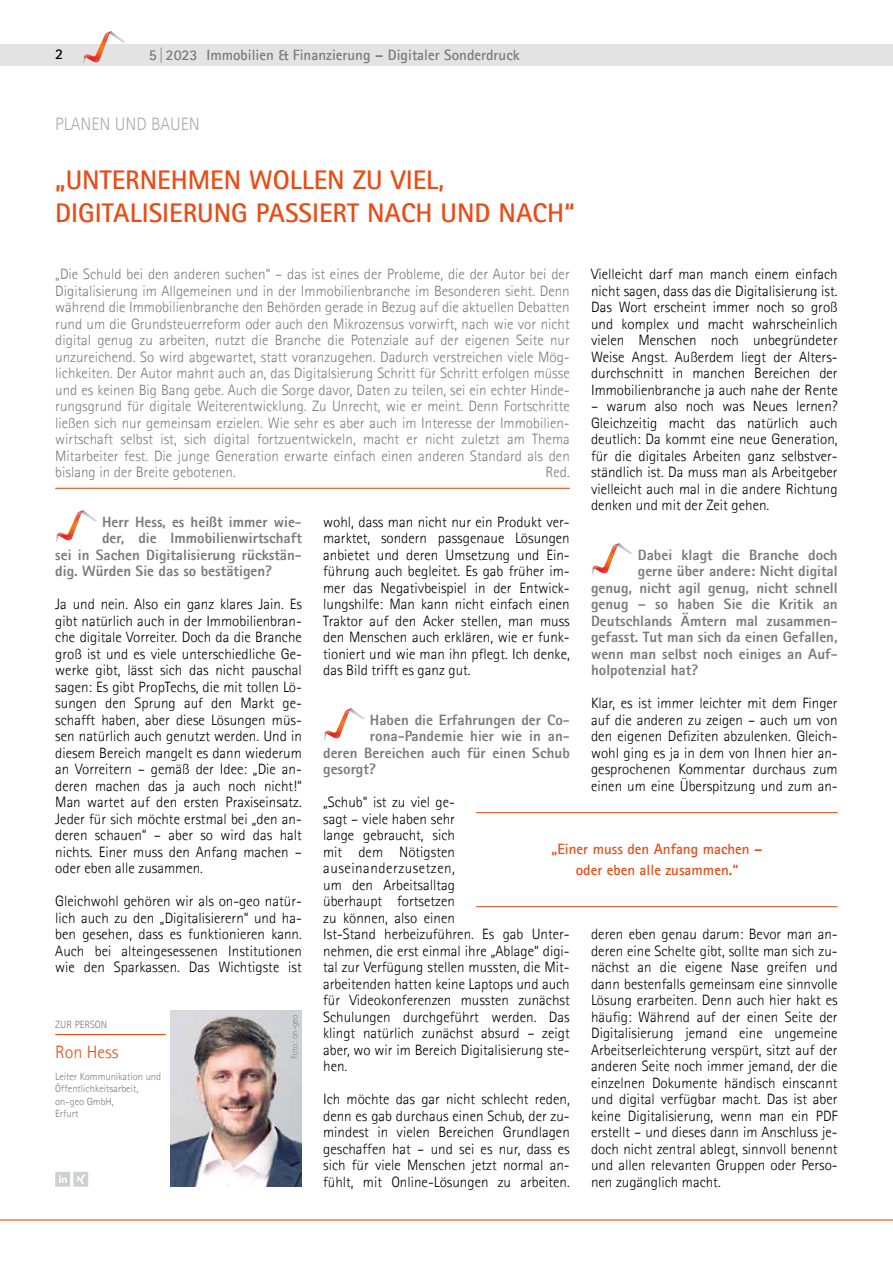
<style>
.page{position:relative;width:893px;height:1263px;background:#fff}
.page>*{position:absolute;margin:0;border:0;box-sizing:border-box;transform-origin:0 0}
.t1{font:700 27px/33px "Agfa Rotis Sans Serif";color:#e94c16}
.t2{font:300 18px "Agfa Rotis Sans Serif";color:#acadae}
.t3{font:300 18px "Agfa Rotis Sans Serif";color:#e94c16}
.t4{font:300 15px/16.5px "Agfa Rotis Sans Serif";color:#000;text-align:justify}
.t5{font:300 15px/16.5px "Agfa Rotis Sans Serif";color:#7a7b7a;text-align:justify}
.t6{font:800 15px "Agfa Rotis Sans Serif";color:#7a7b7a}
.t7{font:700 15px "Agfa Rotis Sans Serif";color:#7a7b7a}
.t8{font:700 15px/21px "Agfa Rotis Sans Serif";color:#e94c16;text-align:center}
.t9{font:700 15px "Agfa Rotis Sans Serif";color:#000}
.t10{font:300 10.5px/12.6px "Agfa Rotis Sans Serif";color:#7a7b7a}
.t11{font:300 9px "Agfa Rotis Sans Serif";color:#868786}
</style>
<div class="page">
<hr style="left:0;top:1219px;width:893px;height:1px;background:#e94c16">
<div style="left:0;top:45px;width:893px;height:21px;background:#e3e3e3"></div>
<svg style="left:83px;top:31px;width:43px;height:33px"></svg>
<svg style="left:56px;top:510px;width:41px;height:32px"></svg>
<svg style="left:324px;top:708px;width:41px;height:32px"></svg>
<svg style="left:592px;top:543px;width:41px;height:32px"></svg>
<img style="left:170px;top:1010px;width:132px;height:177px">
<hr style="left:55px;top:1034px;width:111px;height:1px;background:#e94c16">
<hr style="left:55px;top:488px;width:515px;height:1px;background:#e94c16">
<svg style="left:55px;top:1172px;width:33px;height:15px"></svg>
<hr style="left:476px;top:812px;width:362px;height:1px;background:#e94c16">
<hr style="left:476px;top:906px;width:362px;height:1px;background:#e94c16">
<p class="t9" style="left:55px;top:45px;width:10px">2</p>
<p class="t7" style="left:149px;top:46px;width:372px">5|2023 Immobilien &amp; Finanzierung – Digitaler Sonderdruck</p>
<p class="t2" style="left:55px;top:114px;width:146px">PLANEN UND BAUEN</p>
<h1 class="t1" style="left:55px;top:163px;width:521px">„UNTERNEHMEN WOLLEN ZU VIEL,<br>DIGITALISIERUNG PASSIERT NACH UND NACH“</h1>
<p class="t5" style="left:55px;top:266px;width:516px">„Die Schuld bei den anderen suchen“ – das ist eines der Probleme, die der Autor bei der Digitalisierung im Allgemeinen und in der Immobilienbranche im Besonderen sieht. Denn während die Immobilienbranche den Behörden gerade in Bezug auf die aktuellen Debatten rund um die Grundsteuerreform oder auch den Mikrozensus vorwirft, nach wie vor nicht digital genug zu arbeiten, nutzt die Branche die Potenziale auf der eigenen Seite nur unzureichend. So wird abgewartet, statt voranzugehen. Dadurch verstreichen viele Mög&shy;lichkeiten. Der Autor mahnt auch an, das Digitalsierung Schritt für Schritt erfolgen müsse und es keinen Big Bang gebe. Auch die Sorge davor, Daten zu teilen, sei ein echter Hinde&shy;rungsgrund für digitale Weiterentwicklung. Zu Unrecht, wie er meint. Denn Fortschritte ließen sich nur gemeinsam erzielen. Wie sehr es aber auch im Interesse der Immobilien&shy;wirtschaft selbst ist, sich digital fortzuentwickeln, macht er nicht zuletzt am Thema Mitarbeiter fest. Die junge Generation erwarte einfach einen anderen Standard als den bislang in der Breite gebotenen.</p>
<p class="t4" style="left:591px;top:266px;width:248px">Vielleicht darf man manch einem einfach nicht sagen, dass das die Digitalisierung ist.<br>Das Wort erscheint immer noch so groß und komplex und macht wahrscheinlich vielen Menschen noch unbegründeter Weise Angst. Außerdem liegt der Alters&shy;durchschnitt in manchen Bereichen der Immobilienbranche ja auch nahe der Rente</p>
<p class="t4" style="left:591px;top:398px;width:248px">– warum also noch was Neues lernen?<br>Gleichzeitig macht das natürlich auch deutlich: Da kommt eine neue Generation, für die digitales Arbeiten ganz selbstver&shy;ständlich ist. Da muss man als Arbeitgeber vielleicht auch mal in die andere Richtung denken und mit der Zeit gehen.</p>
<p class="t6" style="left:638px;top:545px;width:201px">Dabei klagt die Branche doch</p>
<p class="t6" style="left:638px;top:561px;width:201px">gerne über andere: Nicht digital</p>
<p class="t6" style="left:591px;top:578px;width:248px">genug, nicht agil genug, nicht schnell</p>
<p class="t6" style="left:591px;top:594px;width:248px">genug – so haben Sie die Kritik an</p>
<p class="t6" style="left:591px;top:611px;width:248px">Deutschlands Ämtern mal zusammen-</p>
<p class="t6" style="left:591px;top:627px;width:248px">gefasst. Tut man sich da einen Gefallen,</p>
<p class="t6" style="left:591px;top:644px;width:248px">wenn man selbst noch einiges an Auf-</p>
<p class="t6" style="left:591px;top:660px;width:109px">holpotenzial hat?</p>
<p class="t4" style="left:591px;top:695px;width:248px">Klar, es ist immer leichter mit dem Finger auf die anderen zu zeigen – auch um von den eigenen Defiziten abzulenken. Gleich&shy;wohl ging es ja in dem von Ihnen hier an&shy;gesprochenen Kommentar durchaus zum einen um eine Überspitzung und zum an-</p>
<p class="t5" style="left:545px;top:464px;width:26px">Red.</p>
<p class="t6" style="left:102px;top:512px;width:201px">Herr Hess, es heißt immer wie-</p>
<p class="t6" style="left:102px;top:528px;width:201px">der, die Immobilienwirtschaft</p>
<p class="t6" style="left:55px;top:545px;width:248px">sei in Sachen Digitalisierung rückstän-</p>
<p class="t6" style="left:55px;top:561px;width:218px">dig. Würden Sie das so bestätigen?</p>
<p class="t4" style="left:55px;top:596px;width:248px">Ja und nein. Also ein ganz klares Jain. Es gibt natürlich auch in der Immobilienbran&shy;che digitale Vorreiter. Doch da die Branche groß ist und es viele unterschiedliche Ge&shy;werke gibt, lässt sich das nicht pauschal sagen: Es gibt PropTechs, die mit tollen Lö&shy;sungen den Sprung auf den Markt ge&shy;schafft haben, aber diese Lösungen müs&shy;sen natürlich auch genutzt werden. Und in diesem Bereich mangelt es dann wiederum an Vorreitern – gemäß der Idee: „Die an&shy;deren machen das ja auch noch nicht!“ Man wartet auf den ersten Praxiseinsatz.<br>Jeder für sich möchte erstmal bei „den an&shy;deren schauen“ – aber so wird das halt nichts. Einer muss den Anfang machen – oder eben alle zusammen.</p>
<p class="t4" style="left:55px;top:893px;width:248px">Gleichwohl gehören wir als on-geo natür&shy;lich auch zu den „Digitalisierern“ und ha&shy;ben gesehen, dass es funktionieren kann.<br>Auch bei alteingesessenen Institutionen wie den Sparkassen. Das Wichtigste ist</p>
<p class="t4" style="left:323px;top:513px;width:248px">wohl, dass man nicht nur ein Produkt ver&shy;marktet, sondern passgenaue Lösungen anbietet und deren Umsetzung und Ein&shy;führung auch begleitet. Es gab früher im&shy;mer das Negativbeispiel in der Entwick&shy;lungshilfe: Man kann nicht einfach einen Traktor auf den Acker stellen, man muss den Menschen auch erklären, wie er funk&shy;tioniert und wie man ihn pflegt. Ich denke, das Bild trifft es ganz gut.</p>
<p class="t6" style="left:370px;top:710px;width:201px">Haben die Erfahrungen der Co-</p>
<p class="t6" style="left:370px;top:726px;width:201px">rona-Pandemie hier wie in an-</p>
<p class="t6" style="left:323px;top:743px;width:248px">deren Bereichen auch für einen Schub</p>
<p class="t6" style="left:323px;top:759px;width:54px">gesorgt?</p>
<p class="t4" style="left:323px;top:794px;width:248px;text-align:left">„Schub“ ist zu viel ge-<br>sagt – viele haben sehr<br>lange gebraucht, sich<br>mit dem Nötigsten auseinanderzusetzen,<br>um den Arbeitsalltag<br>überhaupt fortsetzen<br>zu können, also einen<br>Ist-Stand herbeizuführen. Es gab Unter&shy;nehmen, die erst einmal ihre „Ablage“ digi&shy;tal zur Verfügung stellen mussten, die Mit&shy;arbeitenden hatten keine Laptops und auch für Videokonferenzen mussten zunächst<br>Schulungen durchgeführt werden. Das klingt natürlich zunächst absurd – zeigt aber, wo wir im Bereich Digitalisierung ste&shy;hen.</p>
<p class="t4" style="left:323px;top:1091px;width:248px">Ich möchte das gar nicht schlecht reden, denn es gab durchaus einen Schub, der zu&shy;mindest in vielen Bereichen Grundlagen geschaffen hat – und sei es nur, dass es sich für viele Menschen jetzt normal an&shy;fühlt, mit Online-Lösungen zu arbeiten.</p>
<p class="t8" style="left:552px;top:838px;width:212px">„Einer muss den Anfang machen – oder eben alle zusammen.“</p>
<p class="t4" style="left:591px;top:926px;width:248px">deren eben genau darum: Bevor man an&shy;deren eine Schelte gibt, sollte man sich zu&shy;nächst an die eigene Nase greifen und dann bestenfalls gemeinsam eine sinnvolle Lösung erarbeiten. Denn auch hier hakt es häufig: Während auf der einen Seite der Digitalisierung jemand eine ungemeine Arbeitserleichterung verspürt, sitzt auf der anderen Seite noch immer jemand, der die einzelnen Dokumente händisch einscannt und digital verfügbar macht. Das ist aber keine Digitalisierung, wenn man ein PDF erstellt – und dieses dann im Anschluss je&shy;doch nicht zentral ablegt, sinnvoll benennt und allen relevanten Gruppen oder Perso&shy;nen zugänglich macht.</p>
<p class="t11" style="left:289px;top:1059px;width:46px;rotate:-90deg">Foto: on-geo</p>
<p class="t10" style="left:55px;top:1018px;width:54px">ZUR PERSON</p>
<p class="t3" style="left:55px;top:1042px;width:65px">Ron Hess</p>
<p class="t10" style="left:55px;top:1070px;width:107px">Leiter Kommunikation und<br>Öffentlichkeitsarbeit, on-geo GmbH,<br>Erfurt</p>
</div>
